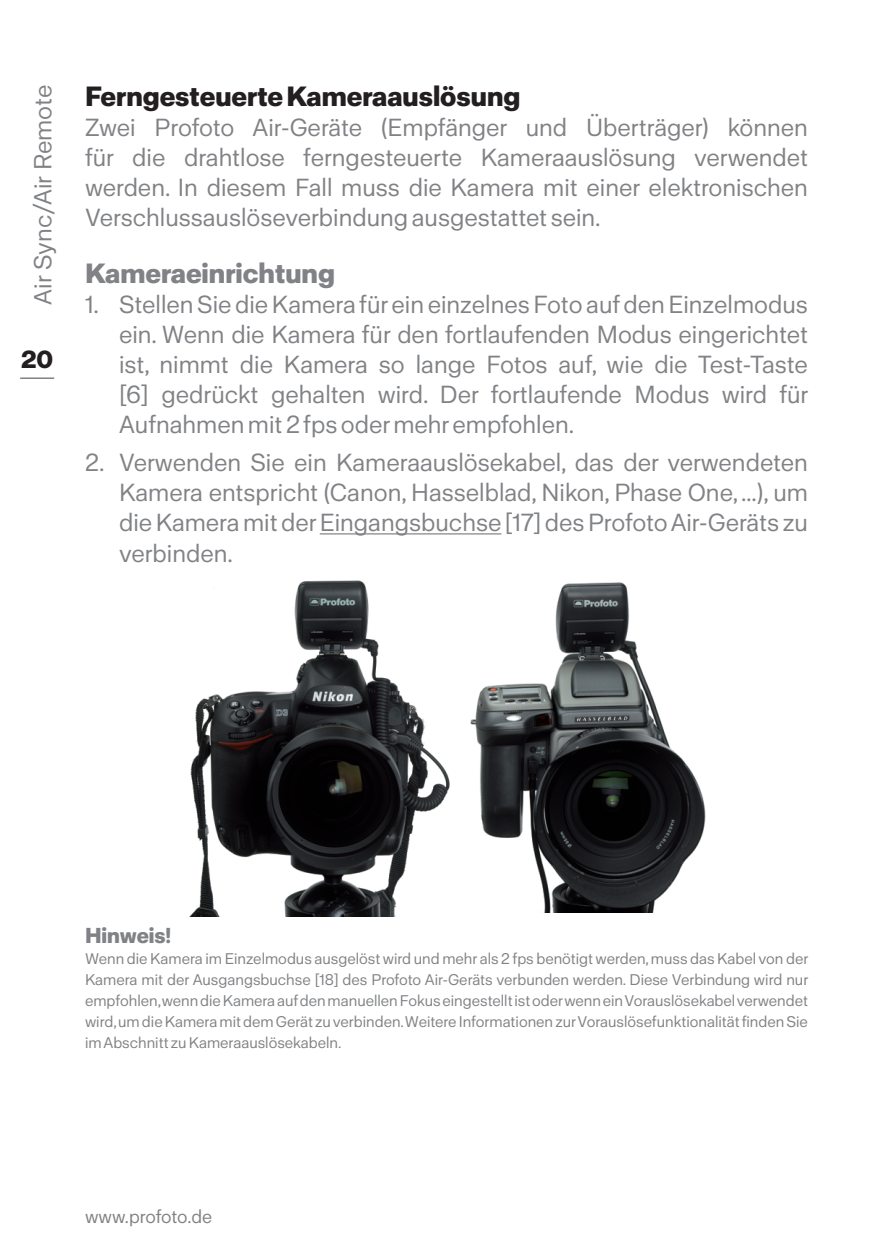
<style>
.page{position:relative;width:893px;height:1259px;background:#fff}
.page>*{position:absolute;margin:0;border:0;box-sizing:border-box;transform-origin:0 0}
.t1{font:700 27px "Profoto Sans";color:#231f20}
.t2{font:700 27px "Profoto Sans";color:#808285}
.t3{font:24px/30px "Profoto Sans";color:#808285;text-align:justify}
.t4{font:700 24px "Profoto Sans";color:#231f20}
.t5{font:700 21px "Profoto Sans";color:#808285}
.t6{font:18px "Profoto Sans";letter-spacing:-.01em;color:#808285}
.t7{font:15px/21px "Profoto Sans";color:#808285;text-align:justify}
</style>
<div class="page">
<hr style="left:20px;top:377px;width:34px;height:2px;background:#808285">
<hr style="left:320px;top:533px;width:181px;height:1px;background:#808285">
<img style="left:190px;top:580px;width:260px;height:336px">
<img style="left:470px;top:582px;width:236px;height:331px">
<p class="t3" style="left:28px;top:305px;width:221px;rotate:-90deg">Air Sync/Air Remote</p>
<p class="t4" style="left:21px;top:344px;width:34px">20</p>
<p class="t1" style="left:85px;top:80px;width:437px">Ferngesteuerte Kameraauslösung</p>
<p class="t3" style="left:85px;top:111px;width:724px">Zwei Profoto Air-Geräte (Empfänger und Überträger) können für die drahtlose ferngesteuerte Kameraauslösung verwendet werden. In diesem Fall muss die Kamera mit einer elektronischen Verschlussauslöseverbindung ausgestattet sein.</p>
<p class="t2" style="left:85px;top:257px;width:251px">Kameraeinrichtung</p>
<p class="t3" style="left:119px;top:289px;width:691px;text-indent:-34px">1. Stellen Sie die Kamera für ein einzelnes Foto auf den Einzelmodus ein. Wenn die Kamera für den fortlaufenden Modus eingerichtet ist, nimmt die Kamera so lange Fotos auf, wie die Test-Taste [6] gedrückt gehalten wird. Der fortlaufende Modus wird für Aufnahmen mit 2 fps oder mehr empfohlen.</p>
<p class="t3" style="left:119px;top:447px;width:690px;text-indent:-34px">2. Verwenden Sie ein Kameraauslösekabel, das der verwendeten Kamera entspricht (Canon, Hasselblad, Nikon, Phase One, …), um die Kamera mit der Eingangsbuchse [17] des Profoto Air-Geräts zu verbinden.</p>
<p class="t5" style="left:85px;top:923px;width:88px">Hinweis!</p>
<p class="t7" style="left:85px;top:948px;width:725px">Wenn die Kamera im Einzelmodus ausgelöst wird und mehr als 2 fps benötigt werden, muss das Kabel von der Kamera mit der Ausgangsbuchse [18] des Profoto Air-Geräts verbunden werden. Diese Verbindung wird nur empfohlen, wenn die Kamera auf den manuellen Fokus eingestellt ist oder wenn ein Vorauslösekabel verwendet wird, um die Kamera mit dem Gerät zu verbinden. Weitere Informationen zur Vorauslösefunktionalität finden Sie im Abschnitt zu Kameraauslösekabeln.</p>
<p class="t6" style="left:85px;top:1206px;width:129px">www.profoto.de</p>
</div>
